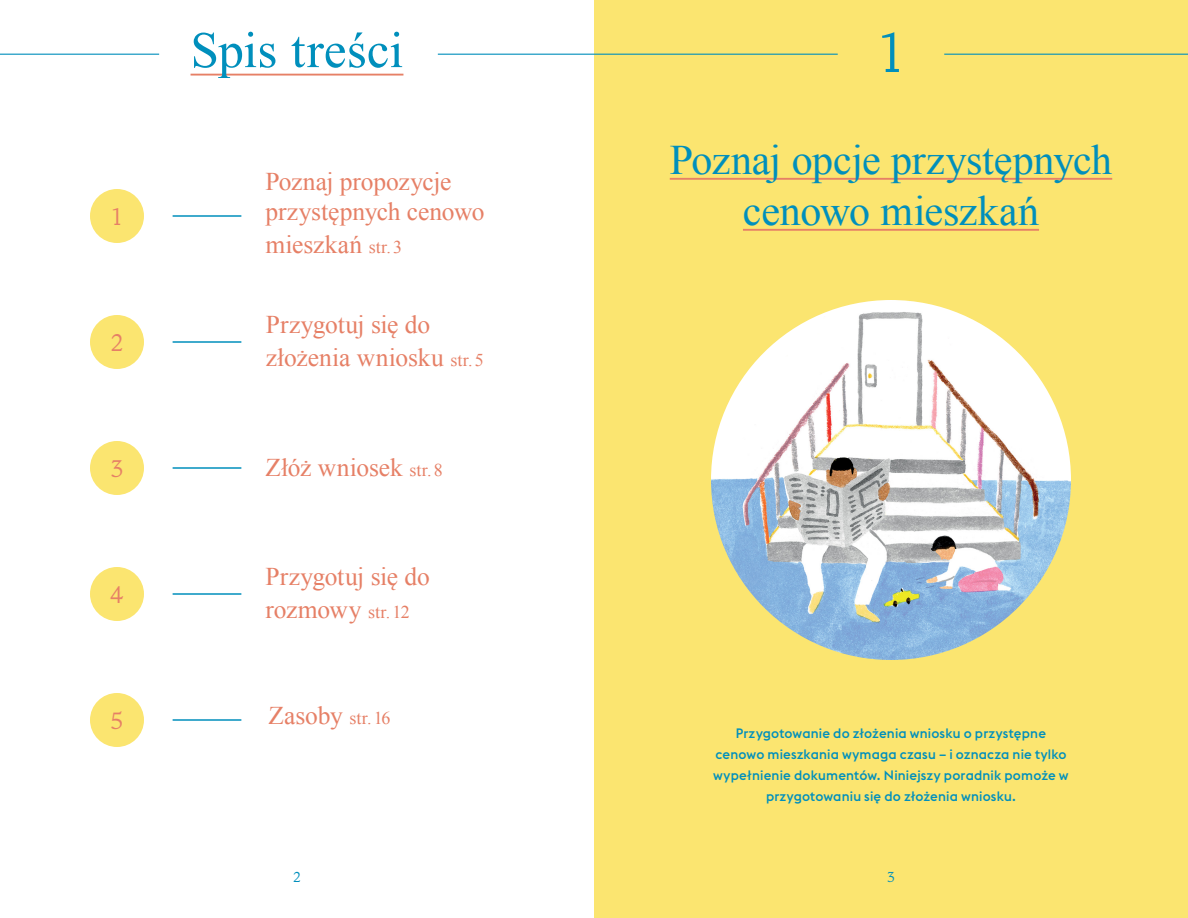
<style>
.page{position:relative;width:1188px;height:918px;background:#fff}
.page>*{position:absolute;margin:0;border:0;box-sizing:border-box;transform-origin:0 0}
.section_numbers{font:52.5px "Thames Capsule";color:#008fbc}
.Chapter_headers{font:51px "Times New Roman";color:#008fbc}
.Chapter_headers-2{font:42px/51px "Times New Roman";letter-spacing:-.01em;color:#008fbc;text-align:center}
.underline{font:25.5px/33px "Times New Roman";letter-spacing:-.005em;color:#e68066}
.section_numbers-2{font:22.5px "Thames Capsule";color:#e68066}
.Chapter_Text{font:500 13.5px/21px "Euclid Flex";letter-spacing:.015em;color:#008fbc;text-align:center}
.t1{font:13.5px "Thames Capsule";color:#008fbc}
.s1{font-size:18px}
</style>
<div class="page">
<div style="left:594px;top:0;width:594px;height:918px;background:#fbe570"></div>
<img style="left:711px;top:300px;width:360px;height:360px;border-radius:180px">
<hr style="left:944px;top:54px;width:244px;height:1px;background:#008fbc">
<hr style="left:670px;top:178px;width:442px;height:2px;background:#e68066">
<hr style="left:743px;top:229px;width:296px;height:2px;background:#e68066">
<hr style="left:438px;top:54px;width:400px;height:1px;background:#008fbc">
<hr style="left:191px;top:74px;width:212px;height:2px;background:#e68066">
<hr style="left:0;top:54px;width:159px;height:1px;background:#008fbc">
<div style="left:90px;top:189px;width:54px;height:54px;background:#fbe570;border-radius:50%"></div>
<div style="left:90px;top:315px;width:54px;height:54px;background:#fbe570;border-radius:50%"></div>
<div style="left:90px;top:441px;width:54px;height:54px;background:#fbe570;border-radius:50%"></div>
<div style="left:90px;top:567px;width:54px;height:54px;background:#fbe570;border-radius:50%"></div>
<div style="left:90px;top:693px;width:54px;height:54px;background:#fbe570;border-radius:50%"></div>
<hr style="left:173px;top:215px;width:68px;height:2px;background:#008fbc">
<hr style="left:173px;top:467px;width:68px;height:2px;background:#008fbc">
<hr style="left:173px;top:593px;width:68px;height:2px;background:#008fbc">
<hr style="left:173px;top:341px;width:68px;height:2px;background:#008fbc">
<hr style="left:173px;top:719px;width:68px;height:2px;background:#008fbc">
<p class="section_numbers-2" style="left:113px;top:204px;width:10px">1</p>
<p class="section_numbers-2" style="left:111px;top:330px;width:13px">2</p>
<p class="section_numbers-2" style="left:111px;top:456px;width:13px">3</p>
<p class="section_numbers-2" style="left:111px;top:582px;width:14px">4</p>
<p class="Chapter_headers" style="left:191px;top:16px;width:214px">Spis treści</p>
<p class="underline" style="left:266px;top:166px;width:220px;line-height:30px">Poznaj propozycje przystępnych cenowo</p>
<p class="underline" style="left:266px;top:228px;width:138px">mieszkań <span class="s1">str.3</span></p>
<p class="underline" style="left:266px;top:307px;width:219px">Przygotuj się do złożenia wniosku <span class="s1">str.5</span></p>
<p class="underline" style="left:266px;top:451px;width:179px">Złóż wniosek <span class="s1">str.8</span></p>
<p class="underline" style="left:266px;top:559px;width:166px">Przygotuj się do rozmowy <span class="s1">str.12</span></p>
<p class="section_numbers-2" style="left:111px;top:708px;width:14px">5</p>
<p class="underline" style="left:268px;top:698px;width:123px">Zasoby <span class="s1">str.16</span></p>
<p class="t1" style="left:294px;top:869px;width:8px">2</p>
<p class="section_numbers" style="left:882px;top:23px;width:20px">1</p>
<p class="Chapter_headers-2" style="left:670px;top:133px;width:444px">Poznaj opcje przystępnych cenowo mieszkań</p>
<p class="Chapter_Text" style="left:713px;top:723px;width:357px">Przygotowanie do złożenia wniosku o przystępne cenowo mieszkania wymaga czasu – i oznacza nie tylko wypełnienie dokumentów. Niniejszy poradnik pomoże w przygotowaniu się do złożenia wniosku.</p>
<p class="t1" style="left:887px;top:869px;width:9px">3</p>
</div>
